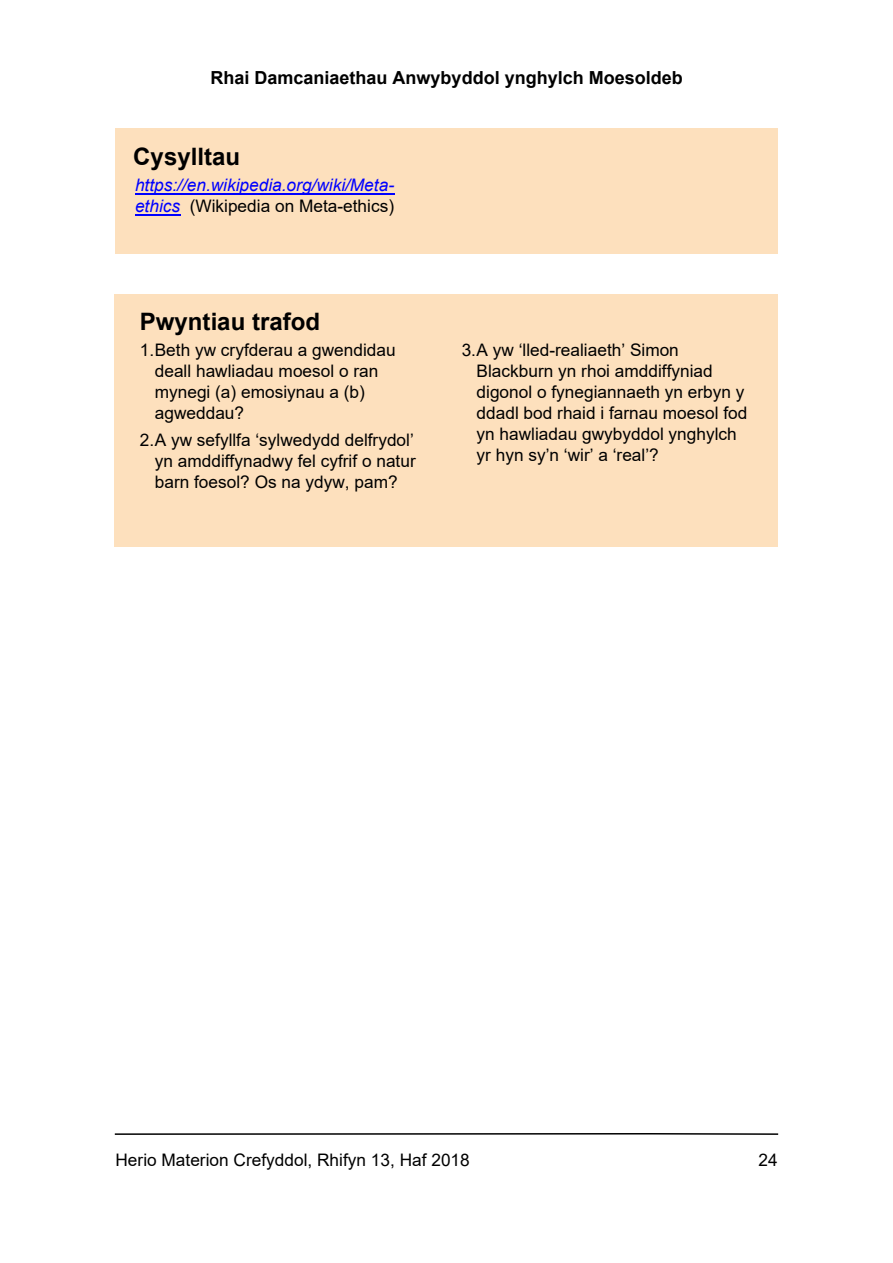
<style>
.page{position:relative;width:893px;height:1263px;background:#fff}
.page>*{position:absolute;margin:0;border:0;box-sizing:border-box;transform-origin:0 0}
.t1{font:24px "font 0000000020 c 28874";color:#000}
.t2{font:18px "font 0000000020 c 28874";color:#000}
.t3{font:17.25px/21px "font 0000000020 c 28874";color:#000}
.t4{font:17.25px/21px "font 0000000020 c 28874";color:#00f}
.s1{color:#000}
</style>
<div class="page">
<svg style="left:114px;top:1133px;width:665px;height:2px"></svg>
<div style="left:114px;top:294px;width:663px;height:252px;background:#fde0bd"></div>
<div style="left:116px;top:128px;width:662px;height:126px;background:#fde0bd"></div>
<hr style="left:135px;top:193px;width:259px;height:2px;background:#00f">
<hr style="left:135px;top:214px;width:45px;height:2px;background:#00f">
<p class="t2" style="left:210px;top:68px;width:474px">Rhai Damcaniaethau Anwybyddol ynghylch Moesoldeb</p>
<h1 class="t1" style="left:133px;top:143px;width:108px">Cysylltau</h1>
<p class="t4" style="left:135px;top:175px;width:261px">https://en.wikipedia.org/wiki/Meta&shy;ethics <span class="s1">(Wikipedia on Meta-ethics)</span></p>
<h1 class="t1" style="left:140px;top:308px;width:182px">Pwyntiau trafod</h1>
<p class="t3" style="left:155px;top:340px;width:242px;text-indent:-15px">1. Beth yw cryfderau a gwendidau deall hawliadau moesol o ran mynegi (a) emosiynau a (b) agweddau?</p>
<p class="t3" style="left:155px;top:429px;width:262px;text-align:justify;text-indent:-15px">2. A yw sefyllfa ‘sylwedydd delfrydol’ yn amddiffynadwy fel cyfrif o natur barn foesol? Os na ydyw, pam?</p>
<p class="t3" style="left:477px;top:340px;width:272px;text-indent:-15px">3. A yw ‘lled-realiaeth’ Simon<br>Blackburn yn rhoi amddiffyniad digonol o fynegiannaeth yn erbyn y ddadl bod rhaid i farnau moesol fod yn hawliadau gwybyddol ynghylch yr hyn sy’n ‘wir’ a ‘real’?</p>
<p class="t3" style="left:116px;top:1149px;width:356px">Herio Materion Crefyddol, Rhifyn 13, Haf 2018</p>
<p class="t3" style="left:758px;top:1149px;width:21px">24</p>
</div>
